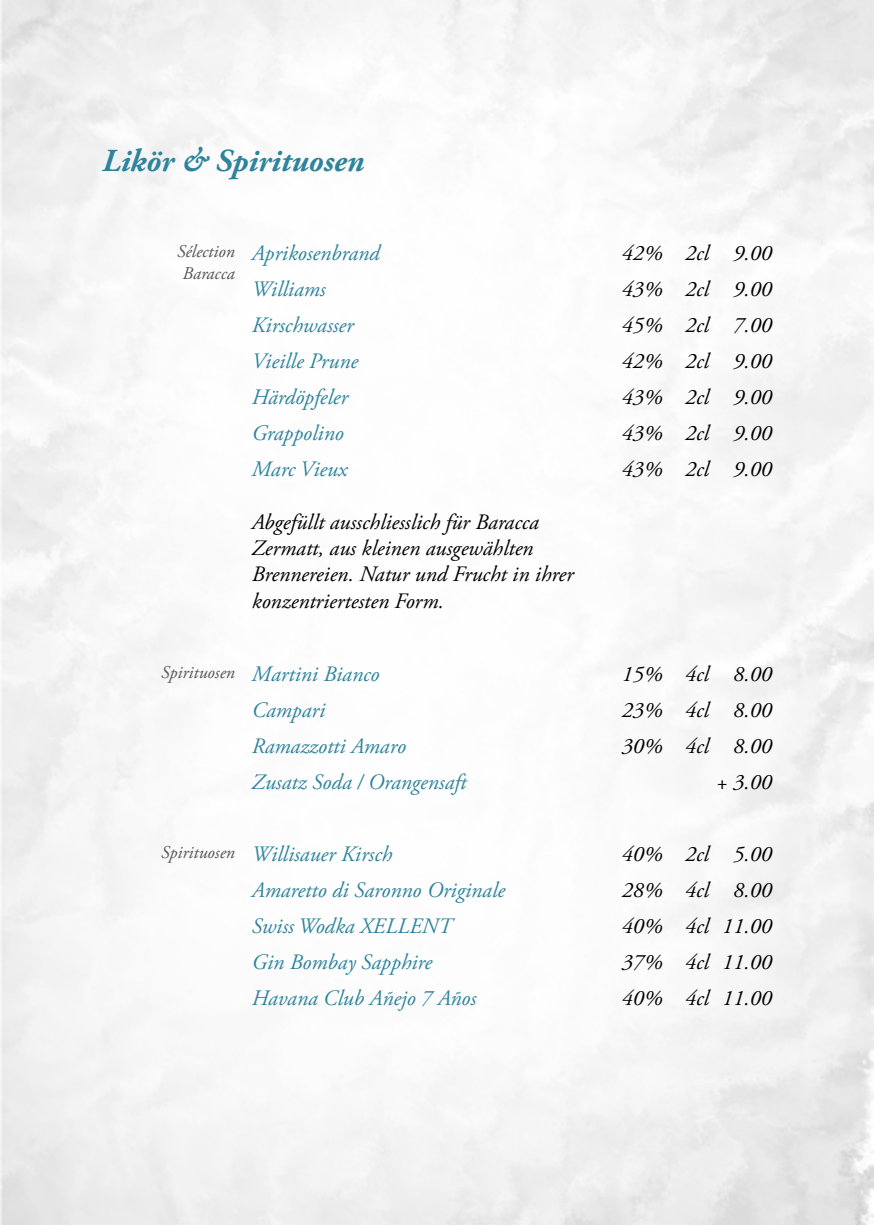
<style>
.page{position:relative;width:874px;height:1225px;background:#fff}
.page>*{position:absolute;margin:0;border:0;box-sizing:border-box;transform-origin:0 0}
.t1{font:italic 700 32px "Adobe Garamond Pro";color:#2e849c}
.t2{font:italic 22px/36px "Adobe Garamond Pro";color:#000;text-align:justify}
.t3{font:italic 22px/36px "Adobe Garamond Pro";color:#2e849c}
.t4{font:italic 18px/21.6px "Adobe Garamond Pro";color:#575452;text-align:center}
.s1{font-size:18px;color:#575452}
</style>
<div class="page">
<h1 class="t1" style="left:102px;top:142px;width:263px">Likör &amp; Spirituosen</h1>
<p class="t4" style="left:177px;top:241px;width:59px">Sélection<br>Baracca</p>
<p class="t3" style="left:252px;top:235px;width:129px">Aprikosenbrand<br>Williams<br>Kirschwasser<br>Vieille Prune<br>Härdöpfeler<br>Grappolino<br>Marc Vieux</p>
<p class="t2" style="left:252px;top:509px;width:323px;line-height:26.4px;text-align:left">Abgefüllt ausschliesslich für Baracca Zermatt, aus kleinen ausgewählten Brennereien. Natur und Frucht in ihrer konzentriertesten Form.</p>
<p class="t2" style="left:621px;top:235px;width:42px">42% 43% 45% 42% 43% 43% 43%</p>
<p class="t2" style="left:684px;top:235px;width:25px">2cl 2cl 2cl 2cl 2cl 2cl 2cl</p>
<p class="t2" style="left:732px;top:235px;width:40px">9.00<br>9.00<br>7.00<br>9.00<br>9.00<br>9.00<br>9.00</p>
<p class="t3" style="left:252px;top:656px;width:216px;text-indent:-91px"><span class="s1">Spirituosen</span> Martini Bianco<br>Campari<br>Ramazzotti Amaro<br>Zusatz Soda / Orangensaft</p>
<p class="t2" style="left:684px;top:656px;width:25px">4cl 4cl 4cl</p>
<p class="t2" style="left:715px;top:656px;width:58px;text-align:right">8.00<br>8.00<br>8.00 + 3.00</p>
<p class="t2" style="left:621px;top:656px;width:42px">15% 23% 30%</p>
<p class="t3" style="left:252px;top:837px;width:254px;text-indent:-91px"><span class="s1">Spirituosen</span> Willisauer Kirsch<br>Amaretto di Saronno Originale<br>Swiss Wodka XELLENT<br>Gin Bombay Sapphire<br>Havana Club Añejo 7 Años</p>
<p class="t2" style="left:684px;top:837px;width:25px">2cl 4cl 4cl 4cl 4cl</p>
<p class="t2" style="left:722px;top:837px;width:51px;text-align:center">5.00<br>8.00<br>11.00<br>11.00<br>11.00</p>
<p class="t2" style="left:621px;top:837px;width:42px">40% 28% 40% 37% 40%</p>
</div>
